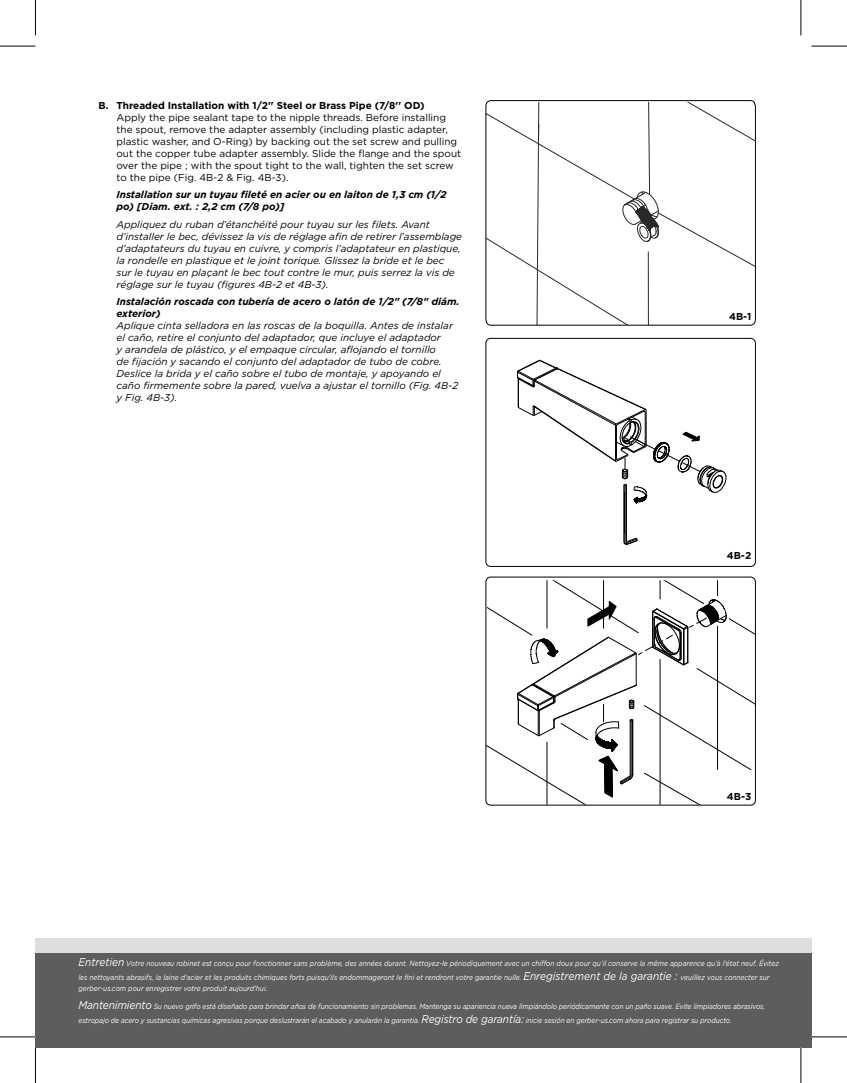
<style>
.page{position:relative;width:847px;height:1083px;background:#fff}
.page>*{position:absolute;margin:0;border:0;box-sizing:border-box;transform-origin:0 0}
.步驟1_1_法西文有編號{font:italic 10px/12px "Gotham";color:#000}
.步驟1_1{font:10px/12px "Gotham";color:#000}
.步驟1_1-2{font:italic 700 10px/12px "Gotham";color:#000}
.步驟1_1-3{font:700 10px "Gotham";color:#000}
.步驟1_1_法西文{font:italic 700 10px/12px "Gotham";color:#000}
.t1{font:italic 7.5px/13.5px "Gotham";letter-spacing:-.01em;color:#fff;scale:.89 1}
.s1{font-size:11.25px}
</style>
<div class="page">
<div style="left:35px;top:937px;width:776px;height:110px;background:#dedede"></div>
<div style="left:35px;top:952px;width:776px;height:95px;background:#5d5d5d"></div>
<svg style="left:485px;top:100px;width:271px;height:226px"></svg>
<hr style="left:623px;top:485px;width:1px;height:56px;background:#000">
<hr style="left:624px;top:485px;width:1px;height:57px;background:#000">
<hr style="left:625px;top:485px;width:1px;height:57px;background:#000">
<hr style="left:626px;top:484px;width:1px;height:57px;background:#000">
<svg style="left:623px;top:537px;width:15px;height:7px"></svg>
<svg style="left:517px;top:360px;width:209px;height:143px"></svg>
<div style="left:485px;top:338px;width:270px;height:228px;border:1px solid #000;border-radius:5px"></div>
<svg style="left:487px;top:580px;width:268px;height:224px"></svg>
<div style="left:485px;top:576px;width:270px;height:229px;border:1px solid #000;border-radius:5px"></div>
<hr style="left:0;top:46px;width:35px;height:1px;background:#000">
<hr style="left:811px;top:46px;width:35px;height:1px;background:#000">
<hr style="left:0;top:1036px;width:35px;height:1px;background:#000">
<hr style="left:811px;top:1036px;width:35px;height:1px;background:#000">
<hr style="left:35px;top:0;width:1px;height:35px;background:#000">
<hr style="left:35px;top:1047px;width:1px;height:35px;background:#000">
<hr style="left:800px;top:0;width:1px;height:35px;background:#000">
<hr style="left:800px;top:1047px;width:1px;height:35px;background:#000">
<p class="步驟1_1-3" style="left:98px;top:98px;width:328px">B. Threaded Installation with 1/2'' Steel or Brass Pipe (7/8'' OD)</p>
<p class="步驟1_1" style="left:116px;top:111px;width:346px">Apply the pipe sealant tape to the nipple threads. Before installing the spout, remove the adapter assembly (including plastic adapter, plastic washer, and O-Ring) by backing out the set screw and pulling out the copper tube adapter assembly. Slide the flange and the spout over the pipe ; with the spout tight to the wall, tighten the set screw to the pipe (Fig. 4B-2 &amp; Fig. 4B-3).</p>
<p class="步驟1_1-2" style="left:116px;top:188px;width:331px">Installation sur un tuyau fileté en acier ou en laiton de 1,3 cm (1/2 po) [Diam. ext. : 2,2 cm (7/8 po)]</p>
<p class="步驟1_1_法西文有編號" style="left:116px;top:218px;width:347px">Appliquez du ruban d’étanchéité pour tuyau sur les filets. Avant d’installer le bec, dévissez la vis de réglage afin de retirer l’assemblage d’adaptateurs du tuyau en cuivre, y compris l’adaptateur en plastique, la rondelle en plastique et le joint torique. Glissez la bride et le bec<br>sur le tuyau en plaçant le bec tout contre le mur, puis serrez la vis de réglage sur le tuyau (figures 4B-2 et 4B-3).</p>
<p class="步驟1_1_法西文" style="left:116px;top:295px;width:345px">Instalación roscada con tubería de acero o latón de 1/2" (7/8" diám. exterior)</p>
<p class="步驟1_1_法西文有編號" style="left:116px;top:319px;width:343px">Aplique cinta selladora en las roscas de la boquilla. Antes de instalar el caño, retire el conjunto del adaptador, que incluye el adaptador<br>y arandela de plástico, y el empaque circular, aflojando el tornillo<br>de fijación y sacando el conjunto del adaptador de tubo de cobre.<br>Deslice la brida y el caño sobre el tubo de montaje, y apoyando el caño firmemente sobre la pared, vuelva a ajustar el tornillo (Fig. 4B-2 y Fig. 4B-3).</p>
<p class="步驟1_1-3" style="left:729px;top:309px;width:24px">4B-1</p>
<p class="步驟1_1-3" style="left:726px;top:548px;width:26px">4B-2</p>
<p class="步驟1_1-3" style="left:726px;top:789px;width:26px">4B-3</p>
<p class="t1" style="left:78px;top:956px;width:788px"><span class="s1">Entretien</span> Votre nouveau robinet est conçu pour fonctionner sans problème, des années durant. Nettoyez-le périodiquement avec un chiffon doux pour qu’il conserve la même apparence qu’à l’état neuf. Évitez les nettoyants abrasifs, la laine d’acier et les produits chimiques forts puisqu’ils endommageront le fini et rendront votre garantie nulle. <span class="s1">Enregistrement de la garantie :</span> veuillez vous connecter sur</p>
<p class="t1" style="left:78px;top:981px;width:214px">gerber-us.com pour enregistrer votre produit aujourd'hui.</p>
<p class="t1" style="left:78px;top:999px;width:773px"><span class="s1">Mantenimiento</span> Su nuevo grifo está diseñado para brindar años de funcionamiento sin problemas. Mantenga su apariencia nueva limpiándolo periódicamente con un paño suave. Evite limpiadores abrasivos, estropajo de acero y sustancias químicas agresivas porque deslustrarán el acabado y anularán la garantía. <span class="s1">Registro de garantía:</span> inicie sesión en gerber-us.com ahora para registrar su producto.</p>
</div>
